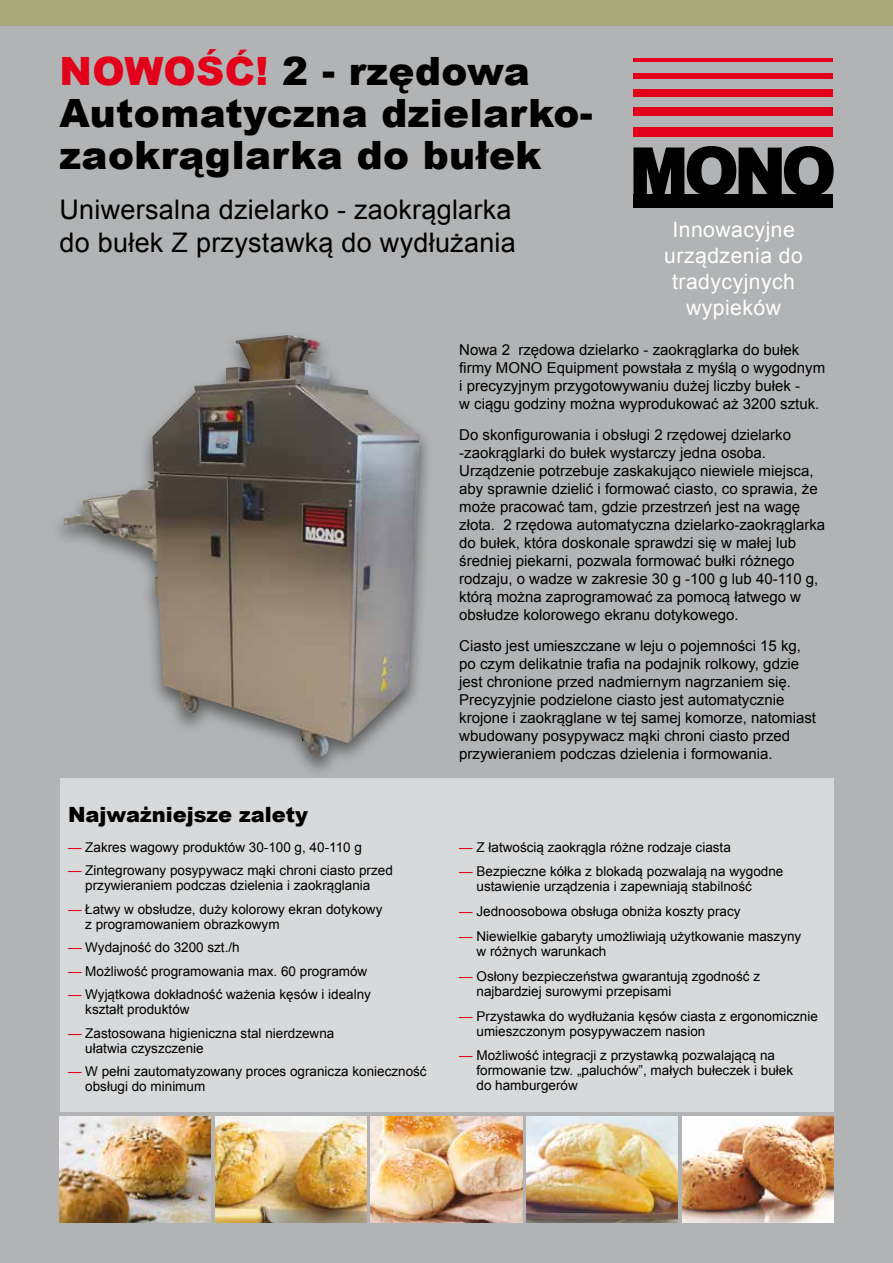
<style>
.page{position:relative;width:893px;height:1263px;background:#b1b3b4}
.page>*{position:absolute;margin:0;border:0;box-sizing:border-box;transform-origin:0 0}
.t1{font:900 39px/42px "Arial";letter-spacing:.01em;color:#000}
.t2{font:27px/33px "Arial";letter-spacing:.01em;color:#000}
.t3{font:21.15px/26.1px "Arial";letter-spacing:.02em;color:#fff;text-align:center}
.t4{font:900 21px "Arial";color:#000}
.t5{font:15px/18px "Arial";color:#000}
.t6{font:13.5px/15px "Arial";color:#000}
.s1{color:#e2001a}
</style>
<div class="page">
<hr style="left:633px;top:58px;width:200px;height:4px;background:#e2001a">
<div style="left:633px;top:73px;width:200px;height:5px;background:#e2001a"></div>
<div style="left:633px;top:89px;width:200px;height:7px;background:#e2001a"></div>
<div style="left:633px;top:107px;width:200px;height:8px;background:#e2001a"></div>
<div style="left:633px;top:127px;width:200px;height:10px;background:#e2001a"></div>
<svg style="left:633px;top:146px;width:201px;height:48px"></svg>
<div style="left:633px;top:194px;width:200px;height:14px;background:#000"></div>
<div style="left:60px;top:778px;width:773px;height:334px;background:#d8d9da"></div>
<img style="left:60px;top:1116px;width:151px;height:106px">
<img style="left:215px;top:1116px;width:152px;height:106px">
<img style="left:371px;top:1116px;width:151px;height:106px">
<img style="left:526px;top:1116px;width:152px;height:106px">
<img style="left:682px;top:1116px;width:151px;height:106px">
<div style="left:50px;top:330px;width:384px;height:448px;background:#000;opacity:.5"></div>
<img style="left:63px;top:340px;width:357px;height:417px">
<div style="left:0;top:0;width:893px;height:26px;background:#a7a97b"></div>
<h1 class="t1" style="left:60px;top:49px;width:535px"><span class="s1">NOWOŚĆ!</span> 2 - rzędowa<br>Automatyczna dzielarko&shy;zaokrąglarka do bułek</h1>
<h2 class="t2" style="left:60px;top:194px;width:458px">Uniwersalna dzielarko - zaokrąglarka do bułek Z przystawką do wydłużania</h2>
<h3 class="t3" style="left:664px;top:216px;width:140px">Innowacyjne urządzenia do tradycyjnych wypieków</h3>
<h3 class="t4" style="left:68px;top:799px;width:241px">Najważniejsze zalety</h3>
<p class="t6" style="left:68px;top:839px;width:295px"><span class="s1">—</span> Zakres wagowy produktów 30-100 g, 40-110 g</p>
<p class="t6" style="left:68px;top:863px;width:326px;text-align:center"><span class="s1">—</span> Zintegrowany posypywacz mąki chroni ciasto przed przywieraniem podczas dzielenia i zaokrąglania</p>
<p class="t6" style="left:85px;top:901px;width:299px;text-indent:-17px"><span class="s1">—</span> Łatwy w obsłudze, duży kolorowy ekran dotykowy z programowaniem obrazkowym</p>
<p class="t6" style="left:68px;top:940px;width:173px"><span class="s1">—</span> Wydajność do 3200 szt./h</p>
<p class="t6" style="left:68px;top:963px;width:301px"><span class="s1">—</span> Możliwość programowania max. 60 programów</p>
<p class="t6" style="left:85px;top:987px;width:287px;text-indent:-17px"><span class="s1">—</span> Wyjątkowa dokładność ważenia kęsów i idealny kształt produktów</p>
<p class="t6" style="left:85px;top:1025px;width:251px;text-indent:-17px"><span class="s1">—</span> Zastosowana higieniczna stal nierdzewna ułatwia czyszczenie</p>
<p class="t6" style="left:85px;top:1064px;width:343px;text-indent:-17px"><span class="s1">—</span> W pełni zautomatyzowany proces ogranicza konieczność obsługi do minimum</p>
<p class="t5" style="left:459px;top:341px;width:367px">Nowa 2 rzędowa dzielarko - zaokrąglarka do bułek firmy MONO Equipment powstała z myślą o wygodnym i precyzyjnym przygotowywaniu dużej liczby bułek -<br>w ciągu godziny można wyprodukować aż 3200 sztuk.</p>
<p class="t5" style="left:459px;top:426px;width:367px">Do skonfigurowania i obsługi 2 rzędowej dzielarko -zaokrąglarki do bułek wystarczy jedna osoba.<br>Urządzenie potrzebuje zaskakująco niewiele miejsca, aby sprawnie dzielić i formować ciasto, co sprawia, że może pracować tam, gdzie przestrzeń jest na wagę złota. 2 rzędowa automatyczna dzielarko-zaokrąglarka do bułek, która doskonale sprawdzi się w małej lub średniej piekarni, pozwala formować bułki różnego rodzaju, o wadze w zakresie 30 g -100 g lub 40-110 g, którą można zaprogramować za pomocą łatwego w obsłudze kolorowego ekranu dotykowego.</p>
<p class="t5" style="left:459px;top:637px;width:358px">Ciasto jest umieszczane w leju o pojemności 15 kg, po czym delikatnie trafia na podajnik rolkowy, gdzie jest chronione przed nadmiernym nagrzaniem się.<br>Precyzyjnie podzielone ciasto jest automatycznie krojone i zaokrąglane w tej samej komorze, natomiast wbudowany posypywacz mąki chroni ciasto przed przywieraniem podczas dzielenia i formowania.</p>
<p class="t6" style="left:459px;top:839px;width:273px"><span class="s1">—</span> Z łatwością zaokrągla różne rodzaje ciasta</p>
<p class="t6" style="left:476px;top:864px;width:308px;text-indent:-17px"><span class="s1">—</span> Bezpieczne kółka z blokadą pozwalają na wygodne ustawienie urządzenia i zapewniają stabilność</p>
<p class="t6" style="left:459px;top:904px;width:283px"><span class="s1">—</span> Jednoosobowa obsługa obniża koszty pracy</p>
<p class="t6" style="left:476px;top:929px;width:326px;text-indent:-17px"><span class="s1">—</span> Niewielkie gabaryty umożliwiają użytkowanie maszyny w różnych warunkach</p>
<p class="t6" style="left:476px;top:969px;width:285px;text-indent:-17px"><span class="s1">—</span> Osłony bezpieczeństwa gwarantują zgodność z najbardziej surowymi przepisami</p>
<p class="t6" style="left:476px;top:1008px;width:343px;text-indent:-17px"><span class="s1">—</span> Przystawka do wydłużania kęsów ciasta z ergonomicznie umieszczonym posypywaczem nasion</p>
<p class="t6" style="left:476px;top:1048px;width:318px;text-indent:-17px"><span class="s1">—</span> Możliwość integracji z przystawką pozwalającą na formowanie tzw. „paluchów”, małych bułeczek i bułek do hamburgerów</p>
</div>
